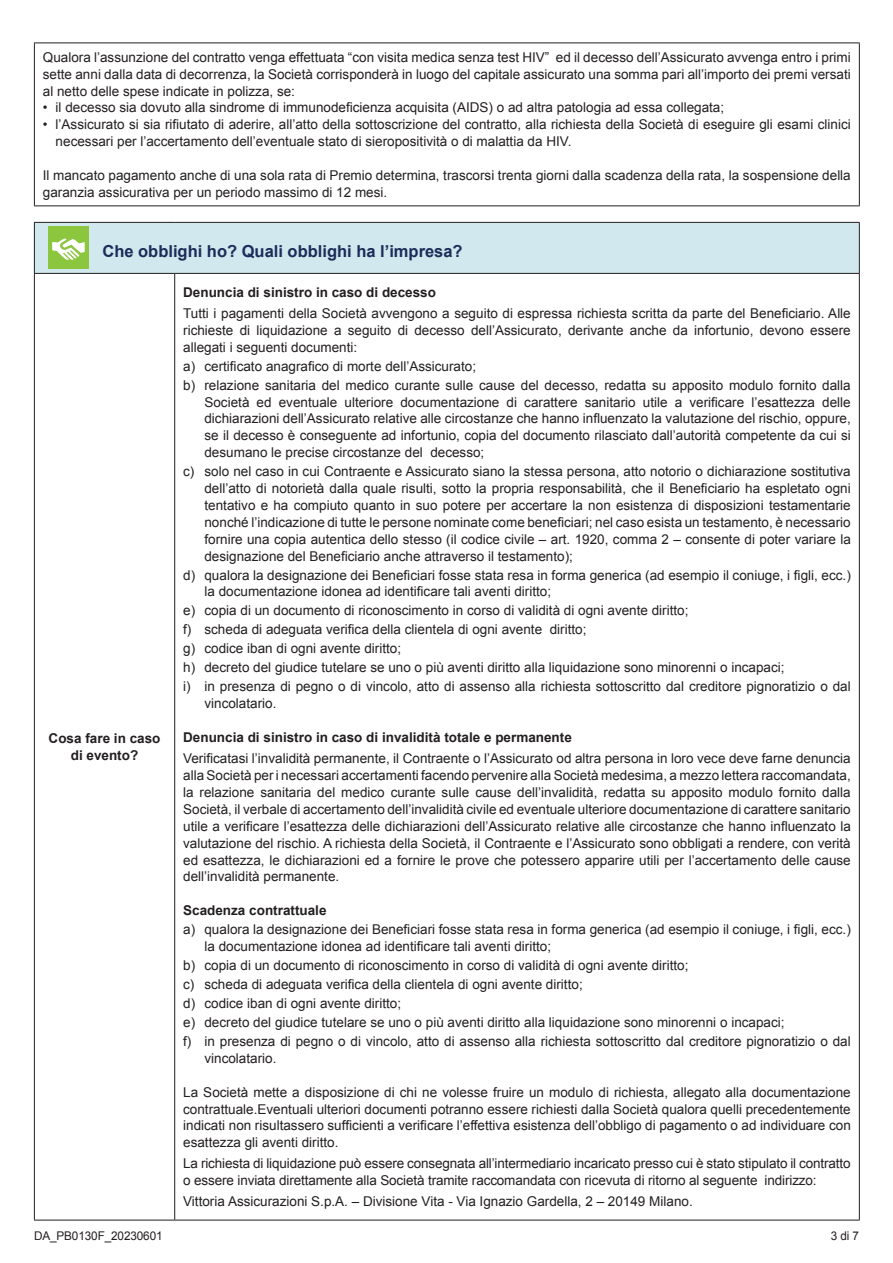
<style>
.page{position:relative;width:893px;height:1263px;background:#fff}
.page>*{position:absolute;margin:0;border:0;box-sizing:border-box;transform-origin:0 0}
.t1{font:700 16.5px "Arial";color:#1c2c59}
.t2{font:13.5px/16.8px "Arial";color:#231f20}
.t3{font:700 13.5px/17.2px "Arial";color:#231f20;text-align:center}
.t4{font:12px "Arial";letter-spacing:-.01em;color:#231f20}
</style>
<div class="page">
<hr style="left:34px;top:43px;width:826px;height:1px;background:#231f20">
<hr style="left:34px;top:43px;width:1px;height:162px;background:#231f20">
<hr style="left:859px;top:43px;width:1px;height:162px;background:#231f20">
<hr style="left:34px;top:205px;width:826px;height:1px;background:#231f20">
<div style="left:34px;top:222px;width:825px;height:51px;background:#d0e8ee"></div>
<hr style="left:34px;top:222px;width:141px;height:1px;background:#231f20">
<hr style="left:34px;top:223px;width:1px;height:50px;background:#231f20">
<hr style="left:175px;top:222px;width:685px;height:1px;background:#231f20">
<hr style="left:859px;top:223px;width:1px;height:50px;background:#231f20">
<hr style="left:174px;top:274px;width:1px;height:946px;background:#231f20">
<hr style="left:34px;top:273px;width:141px;height:1px;background:#231f20">
<hr style="left:34px;top:274px;width:1px;height:946px;background:#231f20">
<hr style="left:175px;top:273px;width:685px;height:1px;background:#231f20">
<hr style="left:859px;top:274px;width:1px;height:946px;background:#231f20">
<hr style="left:34px;top:1220px;width:141px;height:1px;background:#231f20">
<hr style="left:175px;top:1220px;width:685px;height:1px;background:#231f20">
<div style="left:48px;top:227px;width:41px;height:42px;background:#8bc63e"></div>
<svg style="left:52px;top:238px;width:33px;height:22px"></svg>
<p class="t2" style="left:43px;top:49px;width:809px;text-align:justify">Qualora l’assunzione del contratto venga effettuata “con visita medica senza test HIV” ed il decesso dell’Assicurato avvenga entro i primi sette anni dalla data di decorrenza, la Società corrisponderà in luogo del capitale assicurato una somma pari all’importo dei premi versati al netto delle spese indicate in polizza, se:</p>
<p class="t2" style="left:43px;top:99px;width:683px">• il decesso sia dovuto alla sindrome di immunodeficienza acquisita (AIDS) o ad altra patologia ad essa collegata;</p>
<p class="t2" style="left:56px;top:116px;width:797px;text-indent:-13px">• l’Assicurato si sia rifiutato di aderire, all’atto della sottoscrizione del contratto, alla richiesta della Società di eseguire gli esami clinici necessari per l’accertamento dell’eventuale stato di sieropositività o di malattia da HIV.</p>
<p class="t2" style="left:43px;top:167px;width:809px">Il mancato pagamento anche di una sola rata di Premio determina, trascorsi trenta giorni dalla scadenza della rata, la sospensione della garanzia assicurativa per un periodo massimo di 12 mesi.</p>
<p class="t1" style="left:102px;top:240px;width:362px">Che obblighi ho? Quali obblighi ha l’impresa?</p>
<p class="t3" style="left:49px;top:730px;width:113px">Cosa fare in caso di evento?</p>
<p class="t3" style="left:183px;top:284px;width:254px">Denuncia di sinistro in caso di decesso</p>
<p class="t2" style="left:183px;top:305px;width:669px;text-align:justify">Tutti i pagamenti della Società avvengono a seguito di espressa richiesta scritta da parte del Beneficiario. Alle richieste di liquidazione a seguito di decesso dell’Assicurato, derivante anche da infortunio, devono essere allegati i seguenti documenti:</p>
<p class="t2" style="left:183px;top:357px;width:669px;line-height:19px">a) certificato anagrafico di morte dell’Assicurato;<br>b) relazione sanitaria del medico curante sulle cause del decesso, redatta su apposito modulo fornito dalla</p>
<p class="t2" style="left:204px;top:394px;width:648px;text-align:justify">Società ed eventuale ulteriore documentazione di carattere sanitario utile a verificare l’esattezza delle dichiarazioni dell’Assicurato relative alle circostanze che hanno influenzato la valutazione del rischio, oppure, se il decesso è conseguente ad infortunio, copia del documento rilasciato dall’autorità competente da cui si desumano le precise circostanze del decesso;</p>
<p class="t2" style="left:204px;top:463px;width:648px;text-align:justify;text-indent:-21px">c) solo nel caso in cui Contraente e Assicurato siano la stessa persona, atto notorio o dichiarazione sostitutiva dell’atto di notorietà dalla quale risulti, sotto la propria responsabilità, che il Beneficiario ha espletato ogni tentativo e ha compiuto quanto in suo potere per accertare la non esistenza di disposizioni testamentarie nonché l’indicazione di tutte le persone nominate come beneficiari; nel caso esista un testamento, è necessario fornire una copia autentica dello stesso (il codice civile – art. 1920, comma 2 – consente di poter variare la designazione del Beneficiario anche attraverso il testamento);</p>
<p class="t2" style="left:204px;top:567px;width:648px;text-indent:-21px">d) qualora la designazione dei Beneficiari fosse stata resa in forma generica (ad esempio il coniuge, i figli, ecc.) la documentazione idonea ad identificare tali aventi diritto;</p>
<p class="t2" style="left:183px;top:601px;width:669px;line-height:19px">e) copia di un documento di riconoscimento in corso di validità di ogni avente diritto;<br>f) scheda di adeguata verifica della clientela di ogni avente diritto;<br>g) codice iban di ogni avente diritto;<br>h) decreto del giudice tutelare se uno o più aventi diritto alla liquidazione sono minorenni o incapaci;<br>i) in presenza di pegno o di vincolo, atto di assenso alla richiesta sottoscritto dal creditore pignoratizio o dal</p>
<p class="t2" style="left:204px;top:695px;width:74px">vincolatario.</p>
<p class="t3" style="left:183px;top:729px;width:390px">Denuncia di sinistro in caso di invalidità totale e permanente</p>
<p class="t2" style="left:183px;top:750px;width:669px;text-align:justify">Verificatasi l’invalidità permanente, il Contraente o l’Assicurato od altra persona in loro vece deve farne denuncia alla Società per i necessari accertamenti facendo pervenire alla Società medesima, a mezzo lettera raccomandata, la relazione sanitaria del medico curante sulle cause dell’invalidità, redatta su apposito modulo fornito dalla Società, il verbale di accertamento dell’invalidità civile ed eventuale ulteriore documentazione di carattere sanitario utile a verificare l’esattezza delle dichiarazioni dell’Assicurato relative alle circostanze che hanno influenzato la valutazione del rischio. A richiesta della Società, il Contraente e l’Assicurato sono obbligati a rendere, con verità ed esattezza, le dichiarazioni ed a fornire le prove che potessero apparire utili per l’accertamento delle cause dell’invalidità permanente.</p>
<p class="t3" style="left:183px;top:902px;width:145px">Scadenza contrattuale</p>
<p class="t2" style="left:204px;top:921px;width:648px;text-indent:-21px">a) qualora la designazione dei Beneficiari fosse stata resa in forma generica (ad esempio il coniuge, i figli, ecc.) la documentazione idonea ad identificare tali aventi diritto;</p>
<p class="t2" style="left:183px;top:956px;width:669px;line-height:19px">b) copia di un documento di riconoscimento in corso di validità di ogni avente diritto;<br>c) scheda di adeguata verifica della clientela di ogni avente diritto;<br>d) codice iban di ogni avente diritto;<br>e) decreto del giudice tutelare se uno o più aventi diritto alla liquidazione sono minorenni o incapaci;<br>f) in presenza di pegno o di vincolo, atto di assenso alla richiesta sottoscritto dal creditore pignoratizio o dal</p>
<p class="t2" style="left:204px;top:1050px;width:74px">vincolatario.</p>
<p class="t2" style="left:183px;top:1083px;width:669px;text-align:justify">La Società mette a disposizione di chi ne volesse fruire un modulo di richiesta, allegato alla documentazione contrattuale.Eventuali ulteriori documenti potranno essere richiesti dalla Società qualora quelli precedentemente indicati non risultassero sufficienti a verificare l’effettiva esistenza dell’obbligo di pagamento o ad individuare con esattezza gli aventi diritto.</p>
<p class="t2" style="left:183px;top:1155px;width:669px">La richiesta di liquidazione può essere consegnata all’intermediario incaricato presso cui è stato stipulato il contratto o essere inviata direttamente alla Società tramite raccomandata con ricevuta di ritorno al seguente indirizzo:</p>
<p class="t2" style="left:183px;top:1193px;width:511px">Vittoria Assicurazioni S.p.A. – Divisione Vita - Via Ignazio Gardella, 2 – 20149 Milano.</p>
<p class="t4" style="left:34px;top:1228px;width:130px">DA_PB0130F_20230601</p>
<p class="t4" style="left:831px;top:1228px;width:30px">3 di 7</p>
</div>
